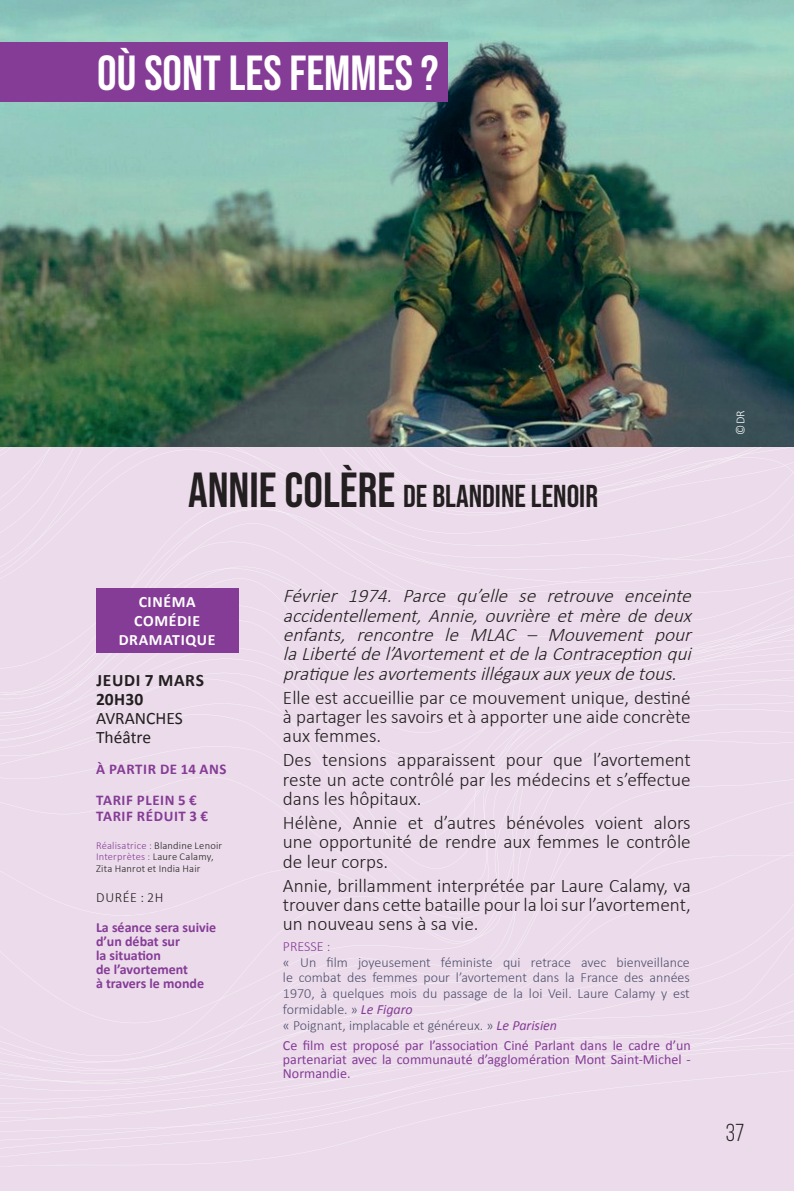
<style>
.page{position:relative;width:794px;height:1191px;background:#fff}
.page>*{position:absolute;margin:0;border:0;box-sizing:border-box;transform-origin:0 0}
.t1{font:49px "Bebas Neue";color:#fff}
.t2{font:31.5px "Bebas Neue";color:#231f20}
.t3{font:24.5px "Bebas Neue";color:#231f20}
.t4{font:300 19.25px/19.2px "Calibri";color:#231f20;text-align:justify}
.t5{font:italic 300 19.25px/19.2px "Calibri";color:#231f20;text-align:justify}
.t6{font:17.5px/19.2px "Calibri";color:#231f20}
.t7{font:700 17.5px/19.2px "Calibri";letter-spacing:.04em;color:#231f20}
.t8{font:700 15.75px/18.9px "Calibri";letter-spacing:.04em;color:#fff;text-align:center}
.t9{font:700 14.88px/15.8px "Calibri";letter-spacing:.04em;color:#853c96}
.t10{font:300 14px/15.8px "Calibri";color:#50516e}
.t11{font:14px/14px "Calibri";color:#853c96;text-align:justify}
.t12{font:700 14px/14px "Calibri";color:#853c96}
.t13{font:300 14px "Calibri";letter-spacing:.04em;color:#231f20}
.t14{font:300 14px "Calibri";color:#853c96}
.t15{font:300 12.25px "Calibri";color:#fff}
.t16{font:300 10.5px/11.4px "Calibri";letter-spacing:.015em;color:#231f20}
.s1{font-size:49px}
.s2{color:#853c96}
.s3{font-weight:400;font-style:italic;color:#853c96}
</style>
<div class="page">
<svg style="left:1px;top:446px;width:793px;height:52px;background:#e9dae8"></svg>
<div style="left:1px;top:498px;width:793px;height:38px;background:#ecdceb"></div>
<div style="left:1px;top:536px;width:793px;height:18px;background:#ecdceb"></div>
<div style="left:1px;top:554px;width:793px;height:14px;background:#ecdceb"></div>
<div style="left:1px;top:568px;width:793px;height:28px;background:#ecdceb"></div>
<div style="left:1px;top:596px;width:793px;height:41px;background:#ecdceb"></div>
<svg style="left:1px;top:637px;width:793px;height:18px;background:#ebdbea"></svg>
<svg style="left:1px;top:655px;width:793px;height:12px;background:#ecddeb"></svg>
<div style="left:1px;top:667px;width:793px;height:33px;background:#ecdceb"></div>
<div style="left:1px;top:700px;width:793px;height:28px;background:#ecdceb"></div>
<div style="left:1px;top:728px;width:793px;height:44px;background:#ecdceb"></div>
<div style="left:1px;top:772px;width:793px;height:47px;background:#ecdceb"></div>
<div style="left:1px;top:819px;width:793px;height:26px;background:#ecdceb"></div>
<div style="left:1px;top:845px;width:793px;height:54px;background:#ecdceb"></div>
<div style="left:1px;top:899px;width:793px;height:77px;background:#ecdceb"></div>
<div style="left:1px;top:976px;width:793px;height:19px;background:#ecdceb"></div>
<div style="left:1px;top:995px;width:793px;height:38px;background:#ecdceb"></div>
<svg style="left:1px;top:1033px;width:793px;height:4px;background:#ecddeb"></svg>
<div style="left:1px;top:1037px;width:793px;height:154px;background:#ecdceb"></div>
<svg style="left:0;top:446px;width:1px;height:745px"></svg>
<img style="left:0;top:0;width:794px;height:446px">
<div style="left:96px;top:588px;width:142px;height:64px;background:#853c96"></div>
<div style="left:0;top:42px;width:448px;height:60px;background:#853c96"></div>
<h1 class="t1" style="left:97px;top:46px;width:343px">OÙ SONT LES FEMMES ?</h1>
<h2 class="t2" style="left:188px;top:478px;width:411px"><span class="s1">ANNIE COLÈRE</span> DE BLANDINE LENOIR</h2>
<p class="t8" style="left:119px;top:592px;width:98px">CINÉMA<br>COMÉDIE<br>DRAMATIQUE</p>
<p class="t7" style="left:96px;top:669px;width:109px">JEUDI 7 MARS<br>20H30</p>
<p class="t6" style="left:96px;top:708px;width:88px">AVRANCHES<br>Théâtre</p>
<p class="t9" style="left:96px;top:761px;width:132px">À PARTIR DE 14 ANS</p>
<p class="t9" style="left:96px;top:792px;width:113px">TARIF PLEIN 5 €<br>TARIF RÉDUIT 3 €</p>
<p class="t16" style="left:96px;top:839px;width:128px"><span class="s2">Réalisatrice :</span> Blandine Lenoir<br><span class="s2">Interprètes :</span> Laure Calamy,<br>Zita Hanrot et India Hair</p>
<p class="t13" style="left:96px;top:888px;width:69px">DURÉE : 2H</p>
<p class="t12" style="left:96px;top:920px;width:122px">La séance sera suivie d’un débat sur<br>la situation<br>de l’avortement<br>à travers le monde</p>
<p class="t5" style="left:283px;top:586px;width:415px">Février 1974. Parce qu’elle se retrouve enceinte accidentellement,Annie,ouvrièreetmèrededeux enfants, rencontre le MLAC – Mouvement pour laLibertédel’AvortementetdelaContraceptionqui pratiquelesavortementsillégauxauxyeuxdetous.</p>
<p class="t4" style="left:283px;top:687px;width:409px">Elle est accueillie par ce mouvement unique, destiné à partager les savoirs et à apporter une aide concrète aux femmes.</p>
<p class="t4" style="left:283px;top:750px;width:409px">Des tensions apparaissent pour que l’avortement reste un acte contrôlé par les médecins et s’effectue dans les hôpitaux.</p>
<p class="t4" style="left:283px;top:813px;width:409px">Hélène, Annie et d’autres bénévoles voient alors une opportunité de rendre aux femmes le contrôle de leur corps.</p>
<p class="t4" style="left:283px;top:875px;width:409px">Annie, brillamment interprétée par Laure Calamy, va trouver dans cette bataille pour la loi sur l’avortement, un nouveau sens à sa vie.</p>
<p class="t14" style="left:283px;top:937px;width:49px">PRESSE :</p>
<p class="t10" style="left:283px;top:954px;width:408px">« Un film joyeusement féministe qui retrace avec bienveillance le combat des femmes pour l’avortement dans la France des années 1970, à quelques mois du passage de la loi Veil. Laure Calamy y est formidable. » <span class="s3">Le Figaro<br></span>« Poignant, implacable et généreux. » <span class="s3">Le Parisien</span></p>
<p class="t11" style="left:283px;top:1037px;width:409px">Ce film est proposé par l’association Ciné Parlant dans le cadre d’un partenariat avec la communauté d’agglomération Mont Saint-Michel - Normandie.</p>
<p class="t15" style="left:732px;top:435px;width:26px;rotate:-90deg">©DR</p>
<p class="t3" style="left:726px;top:1119px;width:20px">37</p>
</div>
